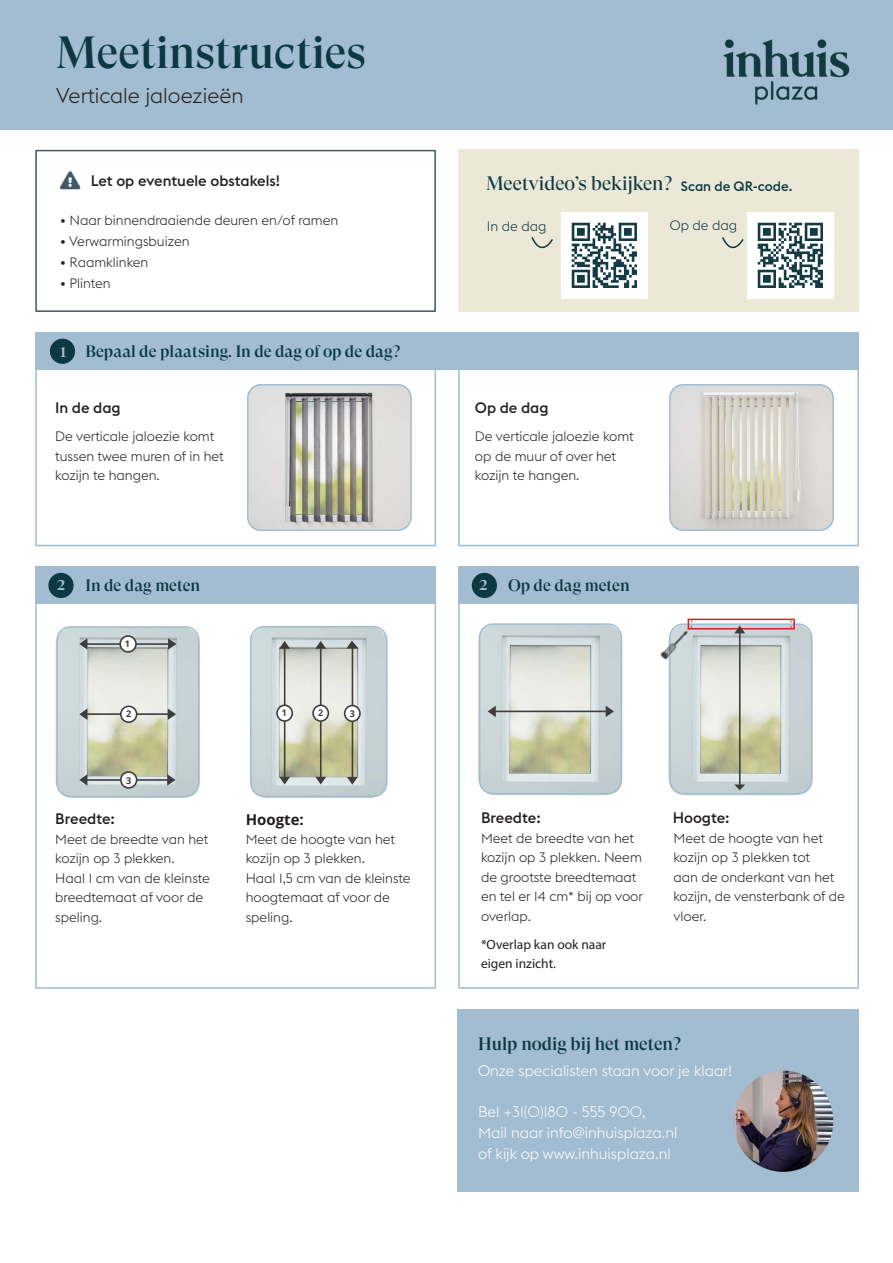
<style>
.page{position:relative;width:893px;height:1263px;background:#fff}
.page>*{position:absolute;margin:0;border:0;box-sizing:border-box;transform-origin:0 0}
.t1{font:500 45px "GT Super Display";color:#0b3841}
.t2{font:100 21px "Euclid Flex";color:#231f20}
.t3{font:19.5px "GT Super Display";color:#0b3841}
.t4{font:500 18px "GT Super Display";color:#0b3841}
.t5{font:500 18px "GT Super Display";color:#a2bcd1}
.t6{font:500 16.5px "GT Super Display";color:#0b3841}
.t7{font:100 15px/21px "Euclid Flex";color:#fff}
.t8{font:500 15px "Euclid Flex";color:#231f20}
.t9{font:700 15px "Open Sans";color:#231f20}
.t10{font:100 13.5px/19.5px "Euclid Flex";color:#231f20}
.t11{font:13.5px/19.5px "Myriad Pro";color:#231f20}
.t12{font:500 13.5px "Euclid Flex";color:#0b3841}
.t13{font:100 13.5px "Euclid Flex";color:#0b3841}
.t14{font:700 9.15px "Open Sans";color:#3d3d3b}
</style>
<div class="page">
<div style="left:35px;top:567px;width:401px;height:422px;border:2px solid #a2bcd1"></div>
<div style="left:35px;top:566px;width:401px;height:38px;background:#a2bcd1"></div>
<div style="left:49px;top:574px;width:24px;height:23px;background:#0b3841;border-radius:50%"></div>
<div style="left:48px;top:573px;width:26px;height:25px;border:2px solid #0b3841;border-radius:50%"></div>
<div style="left:458px;top:567px;width:401px;height:422px;border:2px solid #a2bcd1"></div>
<div style="left:458px;top:566px;width:401px;height:38px;background:#a2bcd1"></div>
<div style="left:473px;top:574px;width:23px;height:23px;background:#0b3841;border-radius:50%"></div>
<div style="left:472px;top:573px;width:25px;height:25px;border:2px solid #0b3841;border-radius:50%"></div>
<div style="left:35px;top:333px;width:401px;height:213px;border:2px solid #a2bcd1"></div>
<div style="left:458px;top:333px;width:401px;height:213px;border:2px solid #a2bcd1"></div>
<div style="left:35px;top:332px;width:824px;height:38px;background:#a2bcd1"></div>
<img style="left:250px;top:387px;width:159px;height:141px">
<div style="left:247px;top:384px;width:165px;height:147px;border:2px solid #a2bcd1;border-radius:13px"></div>
<img style="left:672px;top:387px;width:159px;height:141px">
<div style="left:669px;top:384px;width:165px;height:147px;border:2px solid #a2bcd1;border-radius:13px"></div>
<img style="left:59px;top:629px;width:138px;height:169px">
<img style="left:250px;top:626px;width:137px;height:172px">
<div style="left:250px;top:626px;width:137px;height:171px;border:2px solid #a2bcd1;border-radius:13px"></div>
<hr style="left:284px;top:644px;width:1px;height:135px;background:#3d3d3b">
<hr style="left:320px;top:644px;width:1px;height:136px;background:#3d3d3b">
<svg style="left:279px;top:641px;width:11px;height:8px"></svg>
<svg style="left:315px;top:641px;width:11px;height:8px"></svg>
<svg style="left:279px;top:777px;width:11px;height:7px"></svg>
<svg style="left:315px;top:777px;width:11px;height:7px"></svg>
<div style="left:277px;top:705px;width:15px;height:16px;background:#fff;border-radius:50%"></div>
<div style="left:313px;top:705px;width:15px;height:16px;background:#fff;border-radius:50%"></div>
<div style="left:276px;top:704px;width:17px;height:18px;border:2px solid #3d3d3b;border-radius:50%"></div>
<hr style="left:352px;top:644px;width:1px;height:138px;background:#3d3d3b">
<svg style="left:346px;top:640px;width:12px;height:8px"></svg>
<div style="left:345px;top:705px;width:15px;height:16px;background:#fff;border-radius:50%"></div>
<div style="left:312px;top:704px;width:17px;height:18px;border:2px solid #3d3d3b;border-radius:50%"></div>
<div style="left:56px;top:626px;width:144px;height:171px;border:2px solid #a2bcd1;border-radius:13px"></div>
<hr style="left:81px;top:643px;width:94px;height:2px;background:#3d3d3b">
<hr style="left:83px;top:713px;width:91px;height:2px;background:#3d3d3b">
<hr style="left:82px;top:779px;width:91px;height:2px;background:#3d3d3b">
<svg style="left:79px;top:708px;width:8px;height:12px"></svg>
<svg style="left:79px;top:774px;width:8px;height:12px"></svg>
<svg style="left:79px;top:638px;width:8px;height:12px"></svg>
<svg style="left:168px;top:638px;width:8px;height:12px"></svg>
<svg style="left:168px;top:708px;width:8px;height:12px"></svg>
<svg style="left:167px;top:774px;width:9px;height:12px"></svg>
<div style="left:120px;top:636px;width:16px;height:16px;background:#fff;border-radius:50%"></div>
<div style="left:119px;top:635px;width:18px;height:18px;border:2px solid #3d3d3b;border-radius:50%"></div>
<div style="left:121px;top:706px;width:16px;height:16px;background:#fff;border-radius:50%"></div>
<div style="left:120px;top:705px;width:17px;height:18px;border:2px solid #3d3d3b;border-radius:50%"></div>
<div style="left:121px;top:772px;width:16px;height:16px;background:#fff;border-radius:50%"></div>
<div style="left:120px;top:771px;width:17px;height:18px;border:2px solid #3d3d3b;border-radius:50%"></div>
<svg style="left:347px;top:777px;width:11px;height:8px"></svg>
<div style="left:344px;top:705px;width:17px;height:17px;border:2px solid #3d3d3b;border-radius:50%"></div>
<img style="left:478px;top:626px;width:144px;height:169px">
<div style="left:479px;top:623px;width:143px;height:171px;border:2px solid #a2bcd1;border-radius:13px"></div>
<hr style="left:491px;top:711px;width:119px;height:1px;background:#3d3d3b">
<svg style="left:488px;top:706px;width:8px;height:11px"></svg>
<svg style="left:606px;top:706px;width:8px;height:11px"></svg>
<img style="left:668px;top:626px;width:145px;height:169px">
<div style="left:669px;top:623px;width:143px;height:171px;border:2px solid #a2bcd1;border-radius:13px"></div>
<hr style="left:688px;top:619px;width:106px;height:1px;background:#d1232a">
<hr style="left:688px;top:628px;width:107px;height:1px;background:#d1232a">
<svg style="left:790px;top:619px;width:5px;height:9px"></svg>
<hr style="left:739px;top:633px;width:1px;height:153px;background:#3d3d3b">
<svg style="left:734px;top:625px;width:11px;height:8px"></svg>
<svg style="left:734px;top:784px;width:11px;height:6px"></svg>
<img style="left:660px;top:619px;width:34px;height:48px">
<div style="left:35px;top:150px;width:401px;height:162px;border:2px solid #3d5763"></div>
<div style="left:51px;top:339px;width:23px;height:24px;background:#0b3841;border-radius:50%"></div>
<div style="left:50px;top:339px;width:25px;height:25px;border:2px solid #0b3841;border-radius:50%"></div>
<div style="left:457px;top:1010px;width:402px;height:181px;background:#a2bcd1"></div>
<img style="left:733px;top:1071px;width:100px;height:101px">
<div style="left:458px;top:149px;width:401px;height:163px;background:#ebe8d8"></div>
<img style="left:561px;top:212px;width:86px;height:86px">
<img style="left:748px;top:213px;width:86px;height:86px">
<svg style="left:531px;top:237px;width:22px;height:12px"></svg>
<svg style="left:722px;top:237px;width:22px;height:12px"></svg>
<div style="left:0;top:0;width:893px;height:130px;background:#a2bcd1"></div>
<img style="left:723px;top:39px;width:127px;height:66px">
<p class="t1" style="left:56px;top:29px;width:311px">Meetinstructies</p>
<p class="t2" style="left:56px;top:83px;width:189px">Verticale jaloezieën</p>
<p class="t8" style="left:91px;top:172px;width:191px">Let op eventuele obstakels!</p>
<p class="t10" style="left:60px;top:210px;width:280px">• Naar binnendraaiende deuren en/of ramen</p>
<p class="t10" style="left:60px;top:231px;width:131px">• Verwarmingsbuizen</p>
<p class="t10" style="left:60px;top:252px;width:90px">• Raamklinken</p>
<p class="t10" style="left:60px;top:273px;width:52px">• Plinten</p>
<p class="t5" style="left:59px;top:341px;width:9px">1</p>
<p class="t6" style="left:85px;top:343px;width:316px">Bepaal de plaatsing. In de dag of op de dag?</p>
<p class="t3" style="left:486px;top:173px;width:188px">Meetvideo’s bekijken?</p>
<p class="t12" style="left:681px;top:178px;width:113px">Scan de QR-code.</p>
<p class="t13" style="left:487px;top:218px;width:61px">In de dag</p>
<p class="t13" style="left:670px;top:218px;width:69px">Op de dag</p>
<p class="t8" style="left:55px;top:399px;width:67px">In de dag</p>
<p class="t8" style="left:475px;top:399px;width:75px">Op de dag</p>
<p class="t10" style="left:55px;top:427px;width:170px">De verticale jaloezie komt tussen twee muren of in het kozijn te hangen.</p>
<p class="t10" style="left:475px;top:427px;width:160px">De verticale jaloezie komt op de muur of over het kozijn te hangen.</p>
<p class="t5" style="left:56px;top:574px;width:10px">2</p>
<p class="t6" style="left:85px;top:577px;width:116px">In de dag meten</p>
<p class="t6" style="left:508px;top:577px;width:123px">Op de dag meten</p>
<p class="t5" style="left:479px;top:574px;width:10px">2</p>
<p class="t14" style="left:125px;top:637px;width:7px">1</p>
<p class="t14" style="left:126px;top:707px;width:7px">2</p>
<p class="t14" style="left:126px;top:774px;width:7px">3</p>
<p class="t14" style="left:282px;top:707px;width:7px">1</p>
<p class="t14" style="left:318px;top:707px;width:7px">2</p>
<p class="t14" style="left:350px;top:707px;width:7px">3</p>
<p class="t8" style="left:55px;top:810px;width:61px">Breedte:</p>
<p class="t9" style="left:246px;top:809px;width:60px">Hoogte:</p>
<p class="t8" style="left:481px;top:809px;width:61px">Breedte:</p>
<p class="t8" style="left:673px;top:809px;width:58px">Hoogte:</p>
<p class="t10" style="left:55px;top:829px;width:155px">Meet de breedte van het kozijn op 3 plekken.</p>
<p class="t10" style="left:55px;top:868px;width:156px">Haal 1 cm van de kleinste breedtemaat af voor de speling.</p>
<p class="t10" style="left:246px;top:829px;width:151px">Meet de hoogte van het kozijn op 3 plekken.</p>
<p class="t10" style="left:246px;top:868px;width:166px">Haal 1,5 cm van de kleinste hoogtemaat af voor de speling.</p>
<p class="t10" style="left:481px;top:828px;width:164px">Meet de breedte van het kozijn op 3 plekken. Neem de grootste breedtemaat en tel er 14 cm* bij op voor overlap.</p>
<p class="t11" style="left:481px;top:934px;width:127px">*Overlap kan ook naar eigen inzicht.</p>
<p class="t10" style="left:673px;top:828px;width:173px">Meet de hoogte van het kozijn op 3 plekken tot<br>aan de onderkant van het kozijn, de vensterbank of de vloer.</p>
<p class="t4" style="left:478px;top:1034px;width:204px">Hulp nodig bij het meten?</p>
<p class="t7" style="left:478px;top:1060px;width:255px">Onze specialisten staan voor je klaar!</p>
<p class="t7" style="left:478px;top:1101px;width:201px">Bel +31(0)180 - 555 900,<br>Mail naar info@inhuisplaza.nl</p>
<p class="t7" style="left:478px;top:1143px;width:194px">of kijk op www.inhuisplaza.nl</p>
</div>
